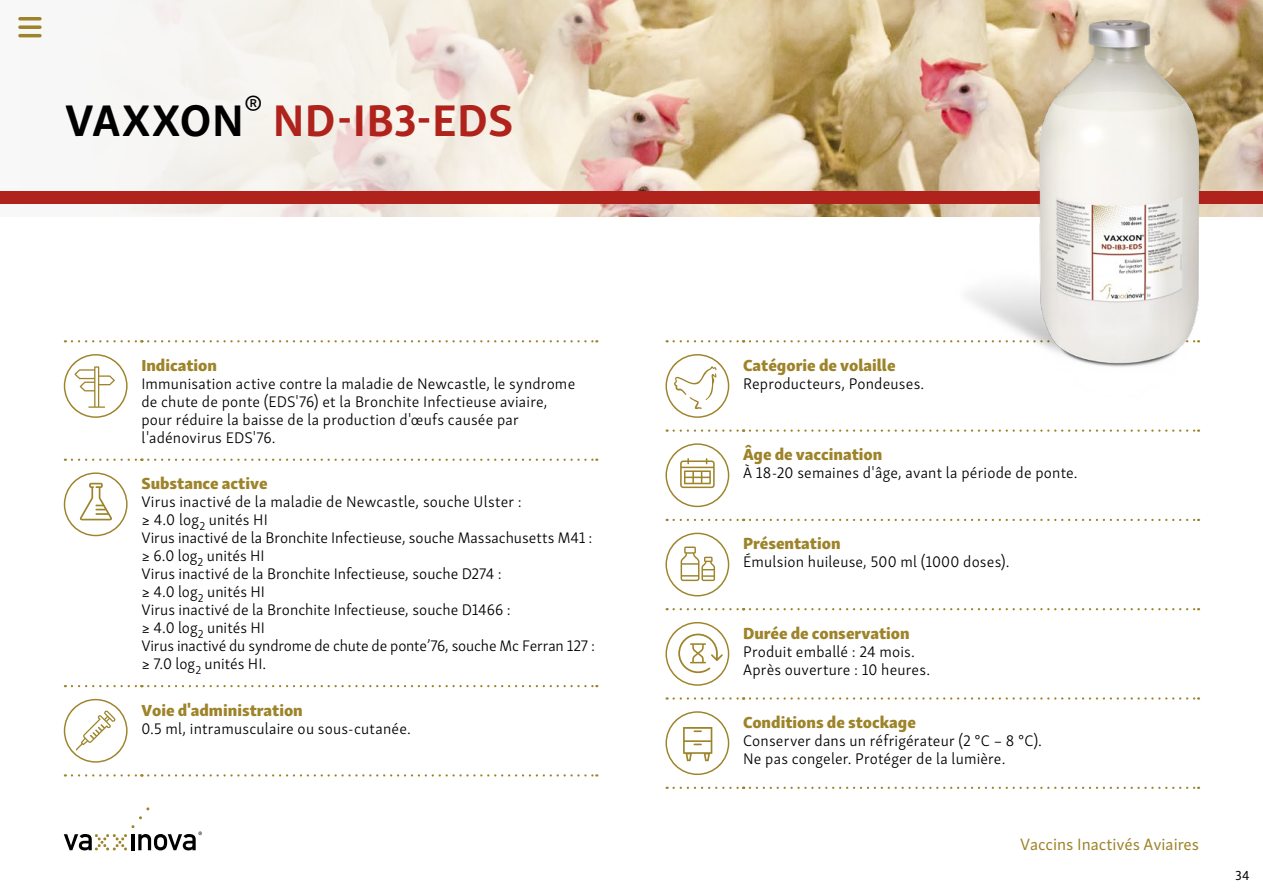
<style>
.page{position:relative;width:1263px;height:893px;background:#fff}
.page>*{position:absolute;margin:0;border:0;box-sizing:border-box;transform-origin:0 0}
.t1{font:700 45.6px "Skolar Sans Latn";letter-spacing:.01em;color:#af231c}
.t2{font:16.95px "Skolar Sans Latn";color:#9d8329}
.t3{font:16.5px "Skolar Sans Latn Eb";color:#9d8329}
.t4{font:300 15.75px/18px "Skolar Sans Latn";letter-spacing:.01em;color:#000}
.t5{font:13.5px "Skolar Sans Latn";color:#000}
.s1{color:#000}
</style>
<div class="page">
<img style="left:658px;top:0;width:186px;height:217px">
<svg style="left:18px;top:0;width:640px;height:217px"></svg>
<div style="left:0;top:191px;width:1263px;height:13px;background:#af231c"></div>
<svg style="left:64px;top:825px;width:138px;height:26px"></svg>
<svg style="left:72px;top:340px;width:70px;height:2px"></svg>
<svg style="left:148px;top:340px;width:449px;height:2px"></svg>
<svg style="left:72px;top:459px;width:70px;height:2px"></svg>
<svg style="left:148px;top:459px;width:449px;height:2px"></svg>
<svg style="left:72px;top:685px;width:70px;height:2px"></svg>
<svg style="left:148px;top:685px;width:449px;height:2px"></svg>
<svg style="left:72px;top:774px;width:70px;height:2px"></svg>
<svg style="left:148px;top:774px;width:449px;height:2px"></svg>
<svg style="left:64px;top:354px;width:64px;height:64px"></svg>
<svg style="left:64px;top:472px;width:64px;height:64px"></svg>
<svg style="left:64px;top:699px;width:64px;height:64px"></svg>
<svg style="left:674px;top:340px;width:70px;height:2px"></svg>
<svg style="left:750px;top:340px;width:92px;height:2px"></svg>
<svg style="left:674px;top:429px;width:70px;height:3px"></svg>
<svg style="left:750px;top:429px;width:449px;height:3px"></svg>
<svg style="left:674px;top:519px;width:70px;height:2px"></svg>
<svg style="left:750px;top:519px;width:449px;height:2px"></svg>
<svg style="left:674px;top:608px;width:70px;height:2px"></svg>
<svg style="left:750px;top:608px;width:449px;height:2px"></svg>
<svg style="left:674px;top:697px;width:70px;height:3px"></svg>
<svg style="left:750px;top:697px;width:449px;height:3px"></svg>
<svg style="left:674px;top:787px;width:70px;height:2px"></svg>
<svg style="left:750px;top:787px;width:449px;height:2px"></svg>
<svg style="left:665px;top:354px;width:64px;height:64px"></svg>
<svg style="left:665px;top:443px;width:64px;height:64px"></svg>
<svg style="left:665px;top:533px;width:64px;height:63px"></svg>
<svg style="left:665px;top:622px;width:64px;height:64px"></svg>
<svg style="left:665px;top:711px;width:64px;height:64px"></svg>
<img style="left:844px;top:0;width:419px;height:367px">
<hr style="left:18px;top:34px;width:24px;height:3px;background:#9d8329;border-radius:2px">
<svg style="left:18px;top:25px;width:24px;height:4px"></svg>
<svg style="left:18px;top:17px;width:24px;height:4px"></svg>
<h1 class="t1" style="left:65px;top:83px;width:449px"><span class="s1">VAXXON</span><sup>®</sup> ND-IB3-EDS</h1>
<p class="t3" style="left:141px;top:351px;width:77px">Indication</p>
<p class="t4" style="left:141px;top:373px;width:435px">Immunisation active contre la maladie de Newcastle, le syndrome de chute de ponte (EDS'76) et la Bronchite Infectieuse aviaire, pour réduire la baisse de la production d'œufs causée par l'adénovirus EDS'76.</p>
<p class="t3" style="left:141px;top:469px;width:128px">Substance active</p>
<p class="t4" style="left:141px;top:492px;width:455px">Virus inactivé de la maladie de Newcastle, souche Ulster :<br>≥ 4.0 log<sub>2</sub> unités HI<br>Virus inactivé de la Bronchite Infectieuse, souche Massachusetts M41 : ≥ 6.0 log<sub>2</sub> unités HI<br>Virus inactivé de la Bronchite Infectieuse, souche D274 :<br>≥ 4.0 log<sub>2</sub> unités HI<br>Virus inactivé de la Bronchite Infectieuse, souche D1466 :<br>≥ 4.0 log<sub>2</sub> unités HI<br>Virus inactivé du syndrome de chute de ponte’76, souche Mc Ferran 127 : ≥ 7.0 log<sub>2</sub> unités HI.</p>
<p class="t3" style="left:141px;top:696px;width:163px">Voie d'administration</p>
<p class="t4" style="left:141px;top:718px;width:271px">0.5 ml, intramusculaire ou sous-cutanée.</p>
<p class="t3" style="left:743px;top:351px;width:154px">Catégorie de volaille</p>
<p class="t4" style="left:743px;top:373px;width:183px">Reproducteurs, Pondeuses.</p>
<p class="t3" style="left:743px;top:440px;width:141px">Âge de vaccination</p>
<p class="t4" style="left:743px;top:462px;width:336px">À 18-20 semaines d'âge, avant la période de ponte.</p>
<p class="t3" style="left:743px;top:529px;width:99px">Présentation</p>
<p class="t4" style="left:743px;top:552px;width:268px">Émulsion huileuse, 500 ml (1000 doses).</p>
<p class="t3" style="left:743px;top:619px;width:168px">Durée de conservation</p>
<p class="t4" style="left:743px;top:641px;width:189px">Produit emballé : 24 mois.<br>Après ouverture : 10 heures.</p>
<p class="t3" style="left:743px;top:708px;width:174px">Conditions de stockage</p>
<p class="t4" style="left:743px;top:730px;width:300px">Conserver dans un réfrigérateur (2 °C – 8 °C).<br>Ne pas congeler. Protéger de la lumière.</p>
<p class="t2" style="left:1020px;top:832px;width:181px">Vaccins Inactivés Aviaires</p>
<p class="t5" style="left:1235px;top:865px;width:16px">34</p>
</div>
